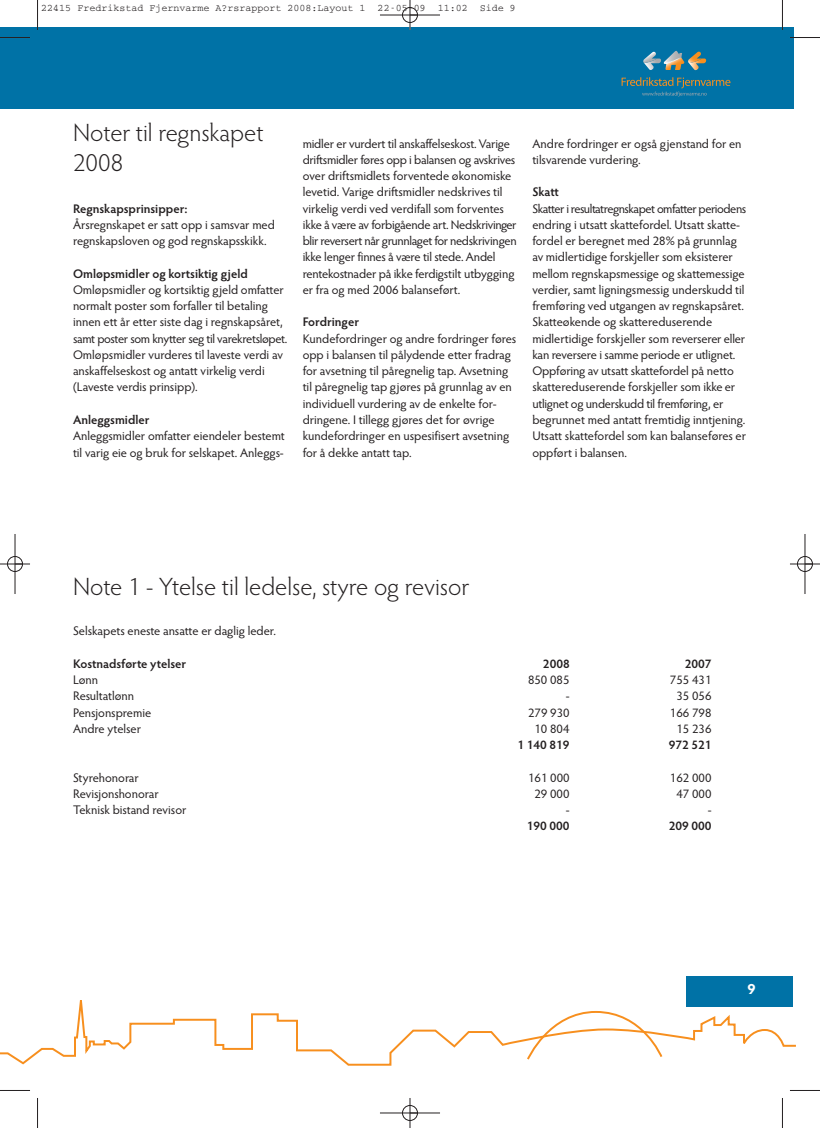
<style>
.page{position:relative;width:820px;height:1128px;background:#fff}
.page>*{position:absolute;margin:0;border:0;box-sizing:border-box;transform-origin:0 0}
.t1{font:300 25px/30px "Hypatia Sans Pro";color:#231f20}
.t2{font:700 15px "Hypatia Sans Pro";color:#fff}
.t3{font:12.5px/16.2px "Hypatia Sans Pro";letter-spacing:-.005em;color:#231f20}
.t4{font:600 12.5px "Hypatia Sans Pro";color:#231f20}
.t5{font:10px "Courier";color:#231f20}
</style>
<div class="page">
<svg style="left:0;top:996px;width:796px;height:70px"></svg>
<svg style="left:525px;top:1009px;width:138px;height:52px"></svg>
<div style="left:0;top:27px;width:792px;height:81px;background:#0072a6"></div>
<div style="left:686px;top:976px;width:106px;height:30px;background:#0072a6"></div>
<svg style="left:621px;top:50px;width:109px;height:47px"></svg>
<hr style="left:37px;top:0;width:1px;height:30px;background:#231f20">
<hr style="left:0;top:37px;width:30px;height:1px;background:#231f20">
<hr style="left:781px;top:0;width:1px;height:30px;background:#231f20">
<hr style="left:789px;top:37px;width:30px;height:1px;background:#231f20">
<hr style="left:37px;top:1097px;width:1px;height:30px;background:#231f20">
<hr style="left:0;top:1090px;width:30px;height:1px;background:#231f20">
<hr style="left:781px;top:1097px;width:1px;height:30px;background:#231f20">
<hr style="left:789px;top:1090px;width:30px;height:1px;background:#231f20">
<hr style="left:380px;top:15px;width:60px;height:1px;background:#231f20">
<hr style="left:380px;top:1112px;width:60px;height:1px;background:#231f20">
<hr style="left:15px;top:534px;width:1px;height:60px;background:#231f20">
<hr style="left:804px;top:534px;width:1px;height:60px;background:#231f20">
<hr style="left:409px;top:0;width:1px;height:30px;background:#231f20">
<hr style="left:409px;top:1097px;width:1px;height:30px;background:#231f20">
<hr style="left:0;top:563px;width:30px;height:1px;background:#231f20">
<hr style="left:789px;top:563px;width:30px;height:1px;background:#231f20">
<div style="left:402px;top:7px;width:15px;height:16px;border:1px solid #231f20;border-radius:50%"></div>
<div style="left:402px;top:1105px;width:15px;height:15px;border:1px solid #231f20;border-radius:50%"></div>
<div style="left:7px;top:556px;width:16px;height:15px;border:1px solid #231f20;border-radius:50%"></div>
<div style="left:796px;top:556px;width:16px;height:15px;border:1px solid #231f20;border-radius:50%"></div>
<p class="t5" style="left:41px;top:5px;width:475px">22415 Fredrikstad Fjernvarme A?rsrapport 2008:Layout 1 22-05-09 11:02 Side 9</p>
<h1 class="t1" style="left:73px;top:118px;width:192px">Noter til regnskapet<br>2008</h1>
<p class="t4" style="left:73px;top:202px;width:116px">Regnskapsprinsipper:</p>
<p class="t3" style="left:73px;top:217px;width:203px">Årsregnskapet er satt opp i samsvar med regnskapsloven og god regnskapsskikk.</p>
<p class="t4" style="left:73px;top:267px;width:176px">Omløpsmidler og kortsiktig gjeld</p>
<p class="t3" style="left:73px;top:282px;width:216px">Omløpsmidler og kortsiktig gjeld omfatter normalt poster som forfaller til betaling innen ett år etter siste dag i regnskapsåret, samt poster som knytter seg til varekretsløpet.<br>Omløpsmidler vurderes til laveste verdi av anskaffelseskost og antatt virkelig verdi (Laveste verdis prinsipp).</p>
<p class="t4" style="left:73px;top:413px;width:78px">Anleggsmidler</p>
<p class="t3" style="left:73px;top:428px;width:213px">Anleggsmidler omfatter eiendeler bestemt til varig eie og bruk for selskapet. Anleggs-</p>
<p class="t3" style="left:302px;top:136px;width:215px">midler er vurdert til anskaffelseskost. Varige driftsmidler føres opp i balansen og avskrives over driftsmidlets forventede økonomiske levetid. Varige driftsmidler nedskrives til virkelig verdi ved verdifall som forventes ikke å være av forbigående art. Nedskrivinger blir reversert når grunnlaget for nedskrivingen ikke lenger finnes å være til stede. Andel rentekostnader på ikke ferdigstilt utbygging er fra og med 2006 balanseført.</p>
<p class="t4" style="left:302px;top:316px;width:58px">Fordringer</p>
<p class="t3" style="left:302px;top:331px;width:215px">Kundefordringer og andre fordringer føres opp i balansen til pålydende etter fradrag for avsetning til påregnelig tap. Avsetning til påregnelig tap gjøres på grunnlag av en individuell vurdering av de enkelte for&shy;dringene. I tillegg gjøres det for øvrige kundefordringer en uspesifisert avsetning for å dekke antatt tap.</p>
<p class="t3" style="left:532px;top:136px;width:211px">Andre fordringer er også gjenstand for en tilsvarende vurdering.</p>
<p class="t4" style="left:532px;top:186px;width:28px">Skatt</p>
<p class="t3" style="left:532px;top:201px;width:215px">Skatter i resultatregnskapet omfatter periodens endring i utsatt skattefordel. Utsatt skatte&shy;fordel er beregnet med 28% på grunnlag av midlertidige forskjeller som eksisterer mellom regnskapsmessige og skattemessige verdier, samt ligningsmessig underskudd til fremføring ved utgangen av regnskapsåret.<br>Skatteøkende og skattereduserende midlertidige forskjeller som reverserer eller kan reversere i samme periode er utlignet.<br>Oppføring av utsatt skattefordel på netto skattereduserende forskjeller som ikke er utlignet og underskudd til fremføring, er begrunnet med antatt fremtidig inntjening.<br>Utsatt skattefordel som kan balanseføres er oppført i balansen.</p>
<h1 class="t1" style="left:73px;top:572px;width:398px">Note 1 - Ytelse til ledelse, styre og revisor</h1>
<p class="t3" style="left:73px;top:623px;width:204px">Selskapets eneste ansatte er daglig leder.</p>
<p class="t4" style="left:73px;top:657px;width:115px">Kostnadsførte ytelser</p>
<p class="t4" style="left:542px;top:657px;width:28px">2008</p>
<p class="t4" style="left:684px;top:657px;width:28px">2007</p>
<p class="t3" style="left:73px;top:672px;width:27px">Lønn</p>
<p class="t3" style="left:527px;top:672px;width:43px">850 085</p>
<p class="t3" style="left:669px;top:672px;width:43px">755 431</p>
<p class="t3" style="left:73px;top:688px;width:62px">Resultatlønn</p>
<p class="t3" style="left:565px;top:688px;width:5px">-</p>
<p class="t3" style="left:676px;top:688px;width:37px">35 056</p>
<p class="t3" style="left:73px;top:704px;width:80px">Pensjonspremie</p>
<p class="t3" style="left:527px;top:704px;width:43px">279 930</p>
<p class="t3" style="left:669px;top:704px;width:43px">166 798</p>
<p class="t3" style="left:73px;top:721px;width:70px">Andre ytelser</p>
<p class="t3" style="left:534px;top:721px;width:37px">10 804</p>
<p class="t3" style="left:676px;top:721px;width:37px">15 236</p>
<p class="t4" style="left:517px;top:738px;width:54px">1 140 819</p>
<p class="t4" style="left:668px;top:738px;width:44px">972 521</p>
<p class="t3" style="left:73px;top:769px;width:67px">Styrehonorar</p>
<p class="t3" style="left:527px;top:769px;width:43px">161 000</p>
<p class="t3" style="left:669px;top:769px;width:43px">162 000</p>
<p class="t3" style="left:73px;top:786px;width:87px">Revisjonshonorar</p>
<p class="t3" style="left:534px;top:786px;width:37px">29 000</p>
<p class="t3" style="left:676px;top:786px;width:37px">47 000</p>
<p class="t3" style="left:73px;top:802px;width:115px">Teknisk bistand revisor</p>
<p class="t3" style="left:565px;top:802px;width:5px">-</p>
<p class="t3" style="left:707px;top:802px;width:5px">-</p>
<p class="t4" style="left:526px;top:819px;width:44px">190 000</p>
<p class="t4" style="left:668px;top:819px;width:44px">209 000</p>
<p class="t2" style="left:747px;top:980px;width:10px">9</p>
</div>
